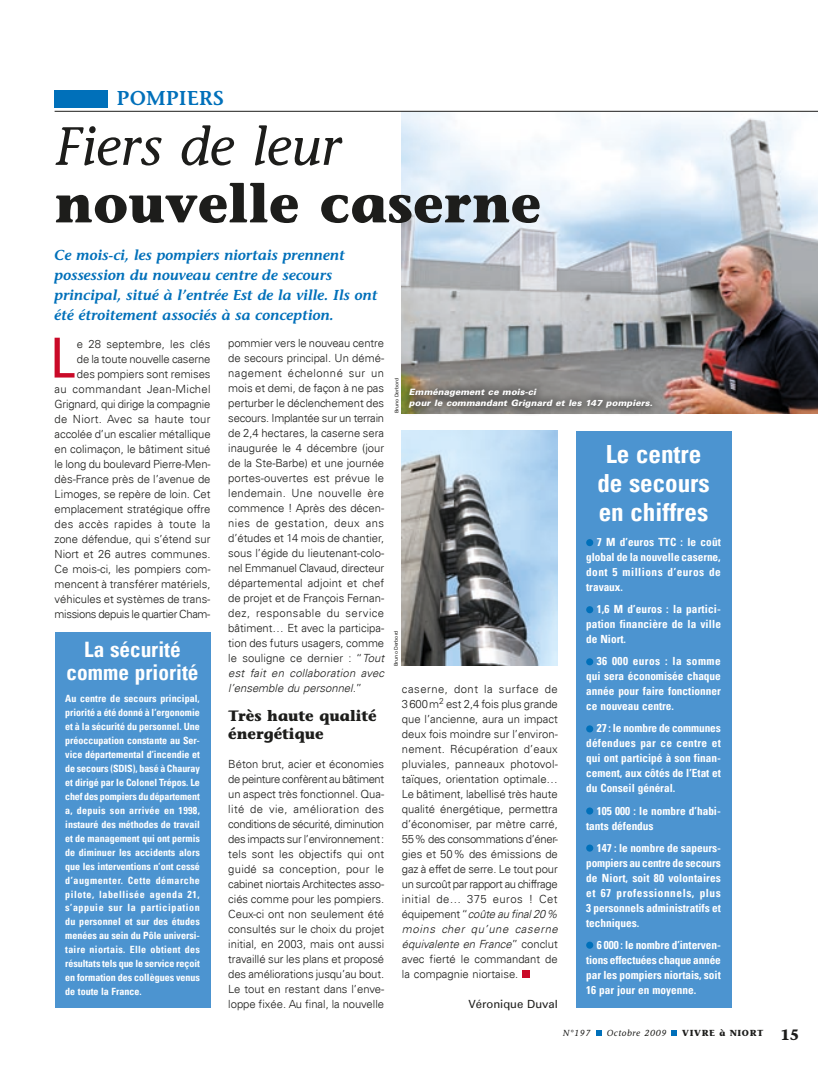
<style>
.page{position:relative;width:818px;height:1066px;background:#fff}
.page>*{position:absolute;margin:0;border:0;box-sizing:border-box;transform-origin:0 0}
.t1{font:55.5px "Univers 57 Condensed";color:#ca0a28}
.t2{font:700 53.75px "Stone Informal";color:#1d1d1b}
.t3{font:italic 53.75px "Stone Informal";color:#1d1d1b}
.t4{font:300 condensed 25px/28.8px "Univers 47";color:#fff;text-align:center}
.t5{font:300 condensed 21.25px/22.5px "Univers 47";color:#fff;text-align:center}
.t6{font:600 20px "Stone Informal";color:#0070ba}
.t7{font:700 15px/17.5px "Stone Informal";color:#1d1d1b}
.t8{font:italic 600 14.38px/20px "Stone Informal";color:#0070ba}
.t9{font:300 11.25px/15px "Univers 45";color:#1d1d1b;text-align:justify}
.t10{font:300 condensed 11.25px/15px "Univers 47";color:#fff;text-align:justify}
.t11{font:11.25px "Univers 55";color:#1d1d1b}
.t12{font:300 condensed 10px/14px "Univers 47";color:#fff;text-align:justify}
.t13{font:italic 900 8.75px/10.6px "Univers";letter-spacing:.005em;color:#fff}
.t14{font:italic 8.75px "Stone Informal";letter-spacing:.075em;color:#1d1d1b}
.t15{font:700 8.75px "Stone Informal";letter-spacing:.075em;color:#1d1d1b}
.t16{font:5px "Univers 55";color:#1d1d1b}
.s1{font-style:italic}
.s2{font-size:15px}
</style>
<div class="page">
<svg style="left:596px;top:1031px;width:5px;height:5px"></svg>
<svg style="left:672px;top:1031px;width:5px;height:5px"></svg>
<div style="left:522px;top:970px;width:7px;height:8px;background:#ca0a28"></div>
<img style="left:402px;top:431px;width:156px;height:235px">
<img style="left:402px;top:112px;width:416px;height:301px">
<div style="left:575px;top:431px;width:156px;height:577px;background:#4c94d0"></div>
<div style="left:586px;top:539px;width:7px;height:7px;background:#0070ba;border-radius:50%"></div>
<div style="left:586px;top:606px;width:7px;height:7px;background:#0070ba;border-radius:50%"></div>
<div style="left:586px;top:658px;width:7px;height:7px;background:#0070ba;border-radius:50%"></div>
<div style="left:586px;top:725px;width:7px;height:7px;background:#0070ba;border-radius:50%"></div>
<div style="left:586px;top:807px;width:7px;height:7px;background:#0070ba;border-radius:50%"></div>
<div style="left:586px;top:844px;width:7px;height:8px;background:#0070ba;border-radius:50%"></div>
<div style="left:586px;top:942px;width:7px;height:7px;background:#0070ba;border-radius:50%"></div>
<div style="left:55px;top:632px;width:156px;height:376px;background:#4c94d0"></div>
<div style="left:398px;top:378px;width:261px;height:38px;background:#1d1d1b;opacity:.85"></div>
<div style="left:55px;top:90px;width:53px;height:18px;background:#0070ba"></div>
<hr style="left:55px;top:111px;width:763px;height:1px;background:#1d1d1b">
<h3 class="t6" style="left:117px;top:86px;width:109px">POMPIERS</h3>
<h2 class="t3" style="left:55px;top:114px;width:287px">Fiers de leur</h2>
<h2 class="t2" style="left:55px;top:170px;width:488px">nouvelle caserne</h2>
<p class="t8" style="left:55px;top:245px;width:325px">Ce mois-ci, les pompiers niortais prennent possession du nouveau centre de secours principal, situé à l’entrée Est de la ville. Ils ont été étroitement associés à sa conception.</p>
<h1 class="t1" style="left:50px;top:322px;width:26px">L</h1>
<p class="t9" style="left:55px;top:336px;width:158px;text-align:right">e 28 septembre, les clés<br>de la toute nouvelle caserne<br>des pompiers sont remises<br>au commandant Jean-Michel<br>Grignard, qui dirige la compagnie de Niort. Avec sa haute tour accolée d’un escalier métallique en colimaçon, le bâtiment situé le long du boulevard Pierre-Men&shy;dès-France près de l’avenue de<br>Limoges, se repère de loin. Cet emplacement stratégique offre des accès rapides à toute la zone défendue, qui s’étend sur<br>Niort et 26 autres communes.<br>Ce mois-ci, les pompiers com&shy;mencent à transférer matériels, véhicules et systèmes de trans&shy;missions depuis le quartier Cham-</p>
<p class="t9" style="left:228px;top:336px;width:157px">pommier vers le nouveau centre de secours principal. Un démé&shy;nagement échelonné sur un mois et demi, de façon à ne pas perturber le déclenchement des secours. Implantée sur un terrain de 2,4 hectares, la caserne sera inaugurée le 4 décembre (jour de la Ste-Barbe) et une journée portes-ouvertes est prévue le lendemain. Une nouvelle ère commence ! Après des décen&shy;nies de gestation, deux ans d’études et 14 mois de chantier, sous l’égide du lieutenant-colo&shy;nel Emmanuel Clavaud, directeur départemental adjoint et chef de projet et de François Fernan&shy;dez, responsable du service bâtiment… Et avec la participa&shy;tion des futurs usagers, comme le souligne ce dernier : “<span class="s1">Tout est fait en collaboration avec l’ensemble du personnel.</span>”</p>
<h3 class="t7" style="left:228px;top:707px;width:150px">Très haute qualité énergétique</h3>
<p class="t9" style="left:228px;top:756px;width:158px">Béton brut, acier et économies de peinture confèrent au bâtiment un aspect très fonctionnel. Qua&shy;lité de vie, amélioration des conditions de sécurité, diminution des impacts sur l’environnement: tels sont les objectifs qui ont guidé sa conception, pour le cabinet niortais Architectes asso&shy;ciés comme pour les pompiers.<br>Ceux-ci ont non seulement été consultés sur le choix du projet initial, en 2003, mais ont aussi travaillé sur les plans et proposé des améliorations jusqu’au bout.<br>Le tout en restant dans l’enve&shy;loppe fixée. Au final, la nouvelle</p>
<h3 class="t5" style="left:67px;top:638px;width:133px">La sécurité comme priorité</h3>
<p class="t12" style="left:65px;top:692px;width:136px">Au centre de secours principal, priorité a été donné à l’ergonomie et à la sécurité du personnel. Une préoccupation constante au Ser&shy;vice départemental d’incendie et de secours (SDIS), basé à Chauray et dirigé par le Colonel Trépos. Le chef des pompiers du département a, depuis son arrivée en 1998, instauré des méthodes de travail et de management qui ont permis de diminuer les accidents alors que les interventions n’ont cessé d’augmenter. Cette démarche pilote, labellisée agenda 21, s’appuie sur la participation du personnel et sur des études menées au sein du Pôle universi&shy;taire niortais. Elle obtient des résultats tels que le service reçoit en formation des collègues venus de toute la France.</p>
<p class="t16" style="left:394px;top:413px;width:37px;rotate:-90deg">Bruno Derbord</p>
<p class="t13" style="left:409px;top:387px;width:245px">Emménagement ce mois-ci<br>pour le commandant Grignard et les 147 pompiers.</p>
<p class="t16" style="left:393px;top:666px;width:37px;rotate:-90deg">Bruno Derbord</p>
<p class="t9" style="left:402px;top:681px;width:157px">caserne, dont la surface de 3600m<sup>2</sup> est 2,4 fois plus grande que l’ancienne, aura un impact deux fois moindre sur l’environ&shy;nement. Récupération d’eaux pluviales, panneaux photovol&shy;taïques, orientation optimale… Le bâtiment, labellisé très haute qualité énergétique, permettra d’économiser, par mètre carré, 55% des consommations d’éner&shy;gies et 50% des émissions de gaz à effet de serre. Le tout pour un surcoût par rapport au chiffrage initial de… 375 euros ! Cet équipement “<span class="s1">coûte au final 20% moins cher qu’une caserne équivalente en France</span>” conclut avec fierté le commandant de la compagnie niortaise.</p>
<p class="t11" style="left:468px;top:997px;width:91px">Véronique Duval</p>
<h3 class="t4" style="left:597px;top:440px;width:114px">Le centre de secours en chiffres</h3>
<p class="t10" style="left:586px;top:535px;width:136px;text-indent:11px">7 M d’euros TTC : le coût global de la nouvelle caserne, dont 5 millions d’euros de travaux.</p>
<p class="t10" style="left:586px;top:602px;width:136px;text-indent:11px">1,6 M d’euros : la partici&shy;pation financière de la ville de Niort.</p>
<p class="t10" style="left:586px;top:654px;width:136px;text-indent:11px">36 000 euros : la somme qui sera économisée chaque année pour faire fonctionner ce nouveau centre.</p>
<p class="t10" style="left:586px;top:721px;width:136px;text-indent:11px">27 : le nombre de communes défendues par ce centre et qui ont participé à son finan&shy;cement, aux côtés de l’Etat et du Conseil général.</p>
<p class="t10" style="left:586px;top:803px;width:136px;text-indent:11px">105 000 : le nombre d’habi&shy;tants défendus</p>
<p class="t10" style="left:586px;top:840px;width:136px;text-indent:11px">147 : le nombre de sapeurs&shy;pompiers au centre de secours de Niort, soit 80 volontaires et 67 professionnels, plus 3 personnels administratifs et techniques.</p>
<p class="t10" style="left:586px;top:937px;width:136px;text-indent:11px">6 000 : le nombre d’interven&shy;tions effectuées chaque année par les pompiers niortais, soit 16 par jour en moyenne.</p>
<p class="t14" style="left:563px;top:1028px;width:29px">N°197</p>
<p class="t14" style="left:607px;top:1028px;width:61px">Octobre 2009</p>
<p class="t15" style="left:682px;top:1027px;width:119px">Vivre à Niort <span class="s2">15</span></p>
</div>
